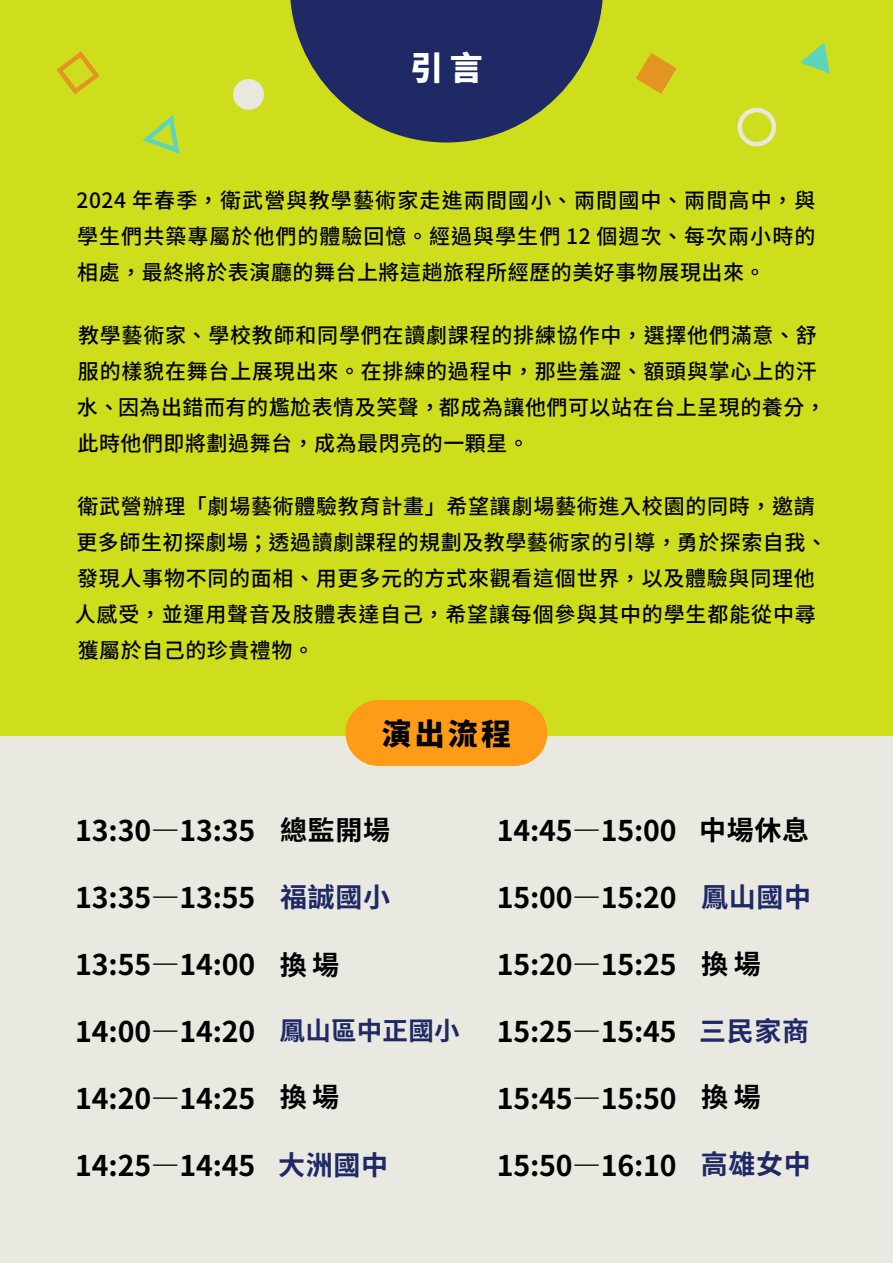
<style>
.page{position:relative;width:893px;height:1263px;background:#e9e9e1}
.page>*{position:absolute;margin:0;border:0;box-sizing:border-box;transform-origin:0 0}
.t1{font:900 33px "Noto Sans TC";color:#fff}
.t2{font:900 30px "Noto Sans TC";color:#000}
.t3{font:700 28.5px "Noto Sans TC";letter-spacing:-.005em;color:#000}
.t4{font:700 27px "Noto Sans TC";letter-spacing:.025em;color:#1f2966}
.t5{font:700 27px "Noto Sans TC";letter-spacing:.025em;color:#000}
.t6{font:700 25.5px "Noto Sans TC";letter-spacing:.01em;color:#1f2966}
.t7{font:500 21px/36px "Noto Sans TC";letter-spacing:.035em;color:#000}
</style>
<div class="page">
<div style="left:0;top:0;width:893px;height:735px;background:#cfde1c"></div>
<div style="left:345px;top:700px;width:202px;height:66px;background:#ff9c17;border-radius:33px"></div>
<svg style="left:290px;top:0;width:313px;height:143px"></svg>
<div style="left:233px;top:79px;width:31px;height:31px;background:#e8e8df;border-radius:50%"></div>
<div style="left:737px;top:108px;width:39px;height:38px;border:4px solid #e8e8df;border-radius:50%"></div>
<svg style="left:636px;top:53px;width:41px;height:41px"></svg>
<svg style="left:56px;top:51px;width:44px;height:44px"></svg>
<svg style="left:800px;top:42px;width:30px;height:31px"></svg>
<svg style="left:142px;top:115px;width:38px;height:39px"></svg>
<h1 class="t1" style="left:410px;top:50px;width:74px">引言</h1>
<p class="t7" style="left:77px;top:182px;width:740px;text-align:justify">2024 年春季，衛武營與教學藝術家走進兩間國小、兩間國中、兩間高中，與學生們共築專屬於他們的體驗回憶。經過與學生們 12 個週次、每次兩小時的相處，最終將於表演廳的舞台上將這趟旅程所經歷的美好事物展現出來。</p>
<p class="t7" style="left:77px;top:317px;width:750px">教學藝術家、學校教師和同學們在讀劇課程的排練協作中，選擇他們滿意、舒服的樣貌在舞台上展現出來。在排練的過程中，那些羞澀、額頭與掌心上的汗水、因為出錯而有的尷尬表情及笑聲，都成為讓他們可以站在台上呈現的養分，此時他們即將劃過舞台，成為最閃亮的一顆星。</p>
<p class="t7" style="left:75px;top:488px;width:754px">衛武營辦理「劇場藝術體驗教育計畫」希望讓劇場藝術進入校園的同時，邀請更多師生初探劇場；透過讀劇課程的規劃及教學藝術家的引導，勇於探索自我、發現人事物不同的面相、用更多元的方式來觀看這個世界，以及體驗與同理他人感受，並運用聲音及肢體表達自己，希望讓每個參與其中的學生都能從中尋獲屬於自己的珍貴禮物。</p>
<h2 class="t2" style="left:382px;top:717px;width:130px">演出流程</h2>
<h3 class="t3" style="left:75px;top:814px;width:181px">13:30—13:35</h3>
<p class="t5" style="left:280px;top:814px;width:112px">總監開場</p>
<h3 class="t3" style="left:497px;top:814px;width:181px">14:45—15:00</h3>
<p class="t5" style="left:699px;top:814px;width:112px">中場休息</p>
<p class="t4" style="left:280px;top:882px;width:112px">福誠國小</p>
<h3 class="t3" style="left:75px;top:881px;width:181px">13:35—13:55</h3>
<h3 class="t3" style="left:497px;top:881px;width:181px">15:00—15:20</h3>
<p class="t4" style="left:701px;top:881px;width:112px">鳳山國中</p>
<p class="t5" style="left:280px;top:950px;width:61px">換場</p>
<h3 class="t3" style="left:75px;top:948px;width:181px">13:55—14:00</h3>
<h3 class="t3" style="left:497px;top:948px;width:181px">15:20—15:25</h3>
<p class="t5" style="left:701px;top:948px;width:61px">換場</p>
<p class="t6" style="left:280px;top:1016px;width:182px">鳳山區中正國小</p>
<h3 class="t3" style="left:75px;top:1015px;width:181px">14:00—14:20</h3>
<h3 class="t3" style="left:497px;top:1015px;width:181px">15:25—15:45</h3>
<p class="t4" style="left:699px;top:1015px;width:112px">三民家商</p>
<p class="t5" style="left:280px;top:1082px;width:61px">換場</p>
<h3 class="t3" style="left:75px;top:1082px;width:181px">14:20—14:25</h3>
<h3 class="t3" style="left:497px;top:1082px;width:181px">15:45—15:50</h3>
<p class="t5" style="left:701px;top:1082px;width:61px">換場</p>
<p class="t4" style="left:278px;top:1149px;width:112px">大洲國中</p>
<p class="t4" style="left:701px;top:1149px;width:112px">高雄女中</p>
<h3 class="t3" style="left:75px;top:1149px;width:181px">14:25—14:45</h3>
<h3 class="t3" style="left:497px;top:1149px;width:181px">15:50—16:10</h3>
</div>
